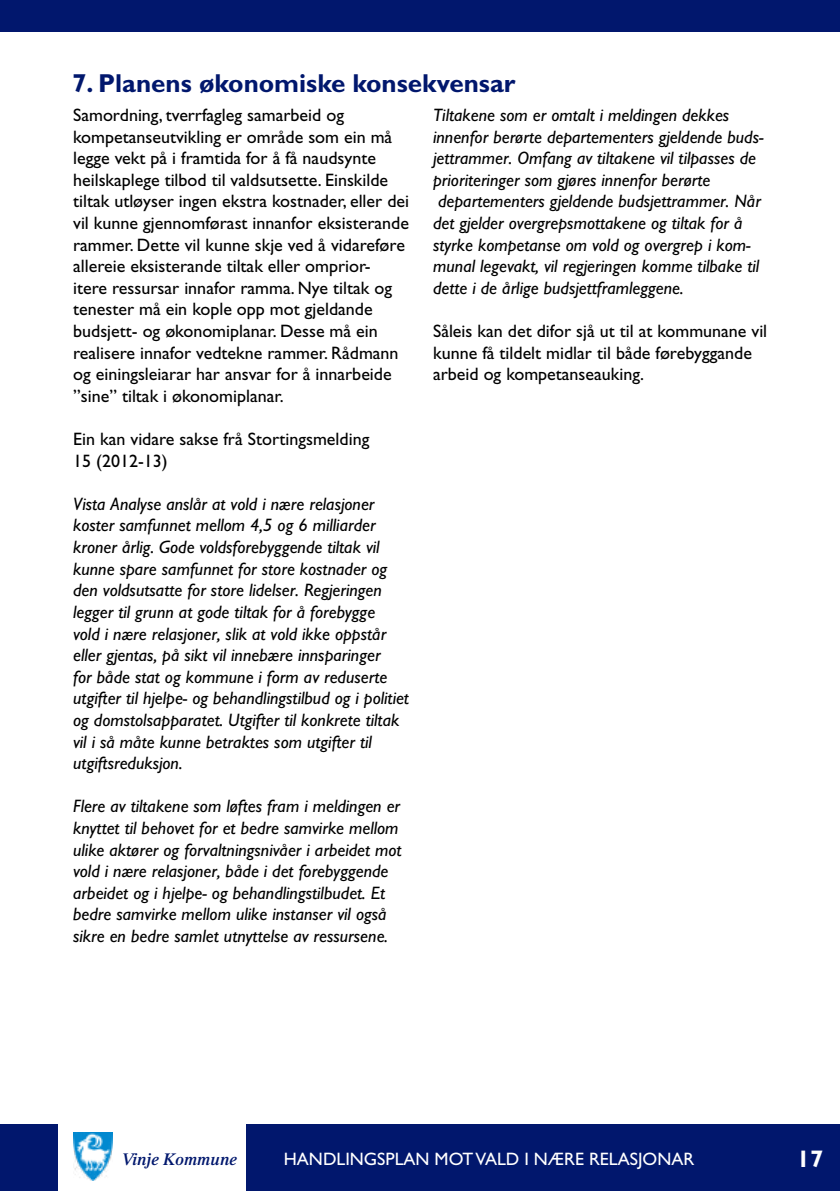
<style>
.page{position:relative;width:840px;height:1191px;background:#fff}
.page>*{position:absolute;margin:0;border:0;box-sizing:border-box;transform-origin:0 0}
.t1{font:700 26px "Gill Sans";color:#01176d}
.t2{font:700 24px "Gill Sans";color:#fff}
.t3{font:italic 18px/21.6px "M Gill Sans";color:#000}
.t4{font:18px/21.6px "Gill Sans";color:#000}
.t5{font:18px "Gill Sans";color:#fff}
.t6{font:italic 600 17px "Times";color:#01176d}
</style>
<div class="page">
<div style="left:0;top:1124px;width:839px;height:67px;background:#01176d"></div>
<div style="left:0;top:0;width:839px;height:31px;background:#01176d"></div>
<div style="left:58px;top:1106px;width:188px;height:85px;background:#fff"></div>
<img style="left:74px;top:1132px;width:39px;height:48px">
<h1 class="t1" style="left:72px;top:68px;width:445px">7. Planens økonomiske konsekvensar</h1>
<p class="t4" style="left:73px;top:104px;width:337px">Samordning, tverrfagleg samarbeid og kompetanseutvikling er område som ein må legge vekt på i framtida for å få naudsynte heilskaplege tilbod til valdsutsette. Einskilde tiltak utløyser ingen ekstra kostnader, eller dei vil kunne gjennomførast innanfor eksisterande rammer. Dette vil kunne skje ved å vidareføre allereie eksisterande tiltak eller omprior&shy;itere ressursar innafor ramma. Nye tiltak og tenester må ein kople opp mot gjeldande budsjett- og økonomiplanar. Desse må ein realisere innafor vedtekne rammer. Rådmann og einingsleiarar har ansvar for å innarbeide ”sine” tiltak i økonomiplanar.</p>
<p class="t4" style="left:73px;top:428px;width:297px">Ein kan vidare sakse frå Stortingsmelding<br>15 (2012-13)</p>
<p class="t3" style="left:73px;top:493px;width:337px">Vista Analyse anslår at vold i nære relasjoner koster samfunnet mellom 4,5 og 6 milliarder kroner årlig. Gode voldsforebyggende tiltak vil kunne spare samfunnet for store kostnader og den voldsutsatte for store lidelser. Regjeringen legger til grunn at gode tiltak for å forebygge<br>vold i nære relasjoner, slik at vold ikke oppstår eller gjentas, på sikt vil innebære innsparinger<br>for både stat og kommune i form av reduserte utgifter til hjelpe- og behandlingstilbud og i politiet og domstolsapparatet. Utgifter til konkrete tiltak vil i så måte kunne betraktes som utgifter til utgiftsreduksjon.</p>
<p class="t3" style="left:73px;top:795px;width:330px">Flere av tiltakene som løftes fram i meldingen er knyttet til behovet for et bedre samvirke mellom ulike aktører og forvaltningsnivåer i arbeidet mot vold i nære relasjoner, både i det forebyggende arbeidet og i hjelpe- og behandlingstilbudet. Et bedre samvirke mellom ulike instanser vil også sikre en bedre samlet utnyttelse av ressursene.</p>
<p class="t3" style="left:433px;top:104px;width:332px">Tiltakene som er omtalt i meldingen dekkes innenfor berørte departementers gjeldende buds&shy;jettrammer. Omfang av tiltakene vil tilpasses de prioriteringer som gjøres innenfor berørte departementers gjeldende budsjettrammer. Når det gjelder overgrepsmottakene og tiltak for å styrke kompetanse om vold og overgrep i kom&shy;munal legevakt, vil regjeringen komme tilbake til dette i de årlige budsjettframleggene.</p>
<p class="t4" style="left:433px;top:320px;width:335px">Såleis kan det difor sjå ut til at kommunane vil kunne få tildelt midlar til både førebyggande arbeid og kompetanseauking.</p>
<p class="t6" style="left:122px;top:1149px;width:117px">Vinje Kommune</p>
<p class="t5" style="left:283px;top:1149px;width:412px">HANDLINGSPLAN MOT VALD I NÆRE RELASJONAR</p>
<h2 class="t2" style="left:796px;top:1144px;width:28px">17</h2>
</div>
